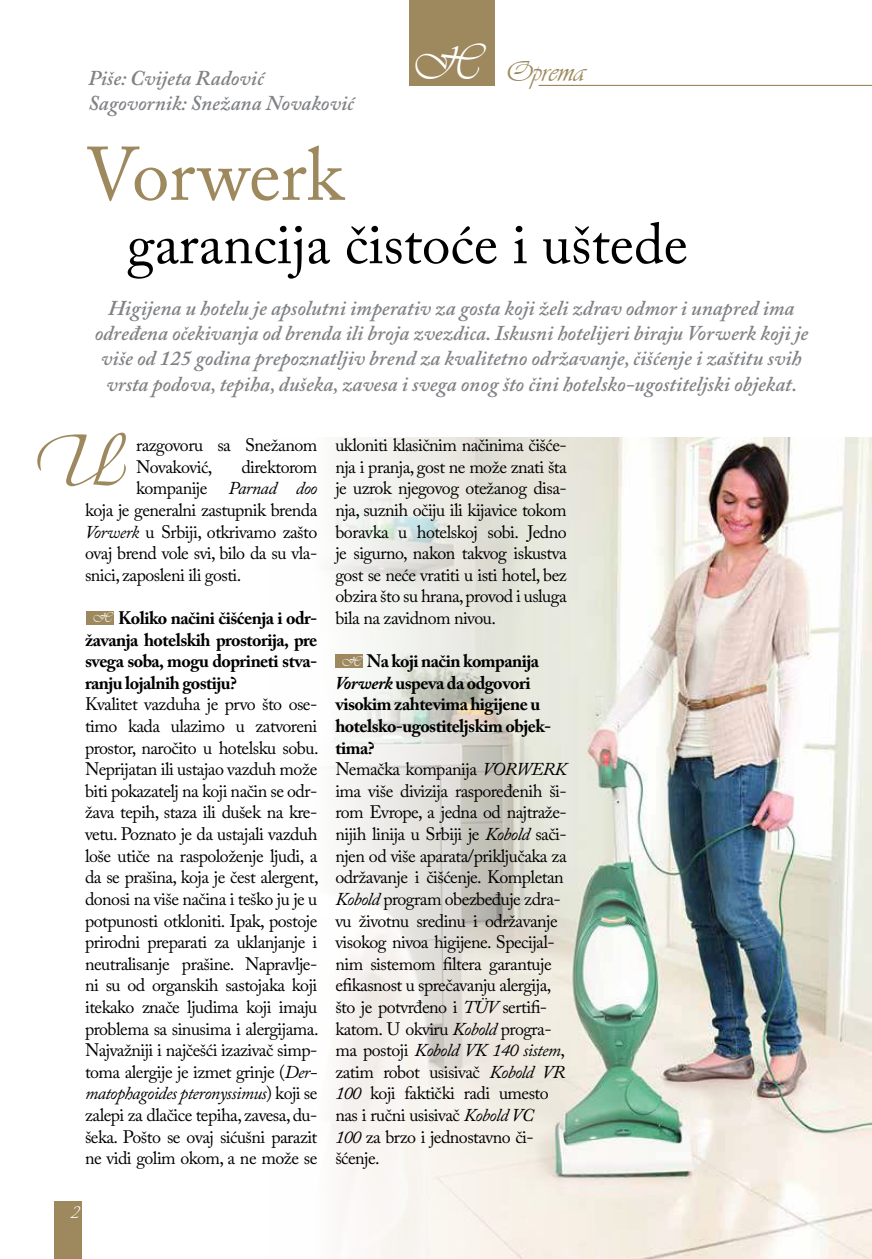
<style>
.page{position:relative;width:872px;height:1259px;background:#fff}
.page>*{position:absolute;margin:0;border:0;box-sizing:border-box;transform-origin:0 0}
.t1{font:78px "Vivaldii";color:#9d895d}
.t2{font:75px "Adobe Caslon Pro";letter-spacing:-.005em;color:#9d895d}
.t3{font:57px "Adobe Caslon Pro";color:#000}
.t4{font:47.55px "Vivaldii";color:#fff}
.t5{font:29.85px "Vivaldii";color:#9d895d}
.t6{font:italic 600 21px/25.2px "Adobe Caslon Pro";color:#808285;text-align:center}
.t7{font:18px/21.6px "Adobe Caslon Pro";letter-spacing:-.03em;color:#000}
.t8{font:700 18px/21.6px "Adobe Caslon Pro";letter-spacing:-.03em;color:#000;text-align:justify}
.t9{font:18px "Vivaldii";color:#fff}
.t10{font:13.35px "Vivaldii";color:#fff}
.s1{font-weight:700}
.s2{font-weight:700;font-style:italic}
.s3{font-style:italic}
</style>
<div class="page">
<div style="left:54px;top:1201px;width:28px;height:58px;background:#9d895d"></div>
<img style="left:330px;top:438px;width:542px;height:821px">
<div style="left:409px;top:0;width:85px;height:85px;background:#9d895d"></div>
<hr style="left:539px;top:85px;width:333px;height:1px;background:#9d895d">
<div style="left:87px;top:611px;width:27px;height:13px;background:#9d895d"></div>
<div style="left:335px;top:654px;width:27px;height:13px;background:#9d895d"></div>
<p class="t6" style="left:88px;top:65px;width:267px;text-align:left">Piše: Cvijeta Radović<br>Sagovornik: Snežana Novaković</p>
<h3 class="t4" style="left:411px;top:36px;width:69px">H</h3>
<h3 class="t5" style="left:505px;top:54px;width:81px">Oprema</h3>
<h2 class="t2" style="left:85px;top:130px;width:259px">Vorwerk</h2>
<h3 class="t3" style="left:127px;top:210px;width:562px">garancija čistoće i uštede</h3>
<p class="t6" style="left:95px;top:295px;width:715px">Higijena u hotelu je apsolutni imperativ za gosta koji želi zdrav odmor i unapred ima određena očekivanja od brenda ili broja zvezdica. Iskusni hotelijeri biraju Vorwerk koji je više od 125 godina prepoznatljiv brend za kvalitetno održavanje, čišćenje i zaštitu svih vrsta podova, tepiha, dušeka, zavesa i svega onog što čini hotelsko-ugostiteljski objekat.</p>
<h1 class="t1" style="left:30px;top:416px;width:98px">U</h1>
<p class="t7" style="left:136px;top:434px;width:183px">razgovoru sa Snežanom<br>Novaković,</p>
<p class="t7" style="left:335px;top:434px;width:233px;text-align:justify">ukloniti klasičnim načinima čišće&shy;nja i pranja, gost ne može znati šta je uzrok njegovog otežanog disa&shy;nja, suznih očiju ili kijavice tokom boravka u hotelskoj sobi. Jedno je sigurno, nakon takvog iskustva gost se neće vratiti u isti hotel, bez obzira što su hrana, provod i usluga bila na zavidnom nivou.</p>
<p class="t7" style="left:335px;top:650px;width:233px;text-indent:31px"><span class="s1">Na koji način kompanija<br></span><span class="s2">Vorwerk</span> <span class="s1">uspeva da odgovori visokim zahtevima higijene u hotelsko-ugostiteljskim objek&shy;tima?<br></span>Nemačka kompanija <span class="s3">VORWERK </span>ima više divizija raspoređenih ši&shy;rom Evrope, a jedna od najtraže&shy;nijih linija u Srbiji je <span class="s3">Kobold</span> sači&shy;njen od više aparata/priključaka za održavanje i čišćenje. Kompletan<br><span class="s3">Kobold</span> program obezbeđuje zdra&shy;vu životnu sredinu i održavanje visokog nivoa higijene. Specijal&shy;nim sistemom filtera garantuje efikasnost u sprečavanju alergija, što je potvrđeno i <span class="s3">TÜV</span> sertifi&shy;katom. U okviru <span class="s3">Kobold</span> progra&shy;ma postoji <span class="s3">Kobold VK 140 sistem</span>, zatim robot usisivač <span class="s3">Kobold VR<br>100</span> koji faktički radi umesto nas i ručni usisivač <span class="s3">Kobold VC<br>100</span> za brzo i jednostavno či&shy;šćenje.</p>
<p class="t7" style="left:241px;top:456px;width:77px">direktorom</p>
<p class="t7" style="left:136px;top:477px;width:183px">kompanije <span class="s3">Parnad doo</span></p>
<p class="t7" style="left:85px;top:499px;width:234px">koja je generalni zastupnik brenda</p>
<p class="t7" style="left:85px;top:520px;width:234px"><span class="s3">Vorwerk</span> u Srbiji, otkrivamo zašto</p>
<p class="t7" style="left:85px;top:542px;width:234px">ovaj brend vole svi, bilo da su vla-</p>
<p class="t7" style="left:85px;top:564px;width:158px">snici, zaposleni ili gosti.</p>
<p class="t8" style="left:85px;top:607px;width:234px;text-indent:33px">Koliko načini čišćenja i odr&shy;žavanja hotelskih prostorija, pre svega soba, mogu doprineti stva&shy;ranju lojalnih gostiju?</p>
<p class="t7" style="left:85px;top:693px;width:235px;text-align:justify">Kvalitet vazduha je prvo što ose&shy;timo kada ulazimo u zatvoreni prostor, naročito u hotelsku sobu.<br>Neprijatan ili ustajao vazduh može biti pokazatelj na koji način se odr&shy;žava tepih, staza ili dušek na kre&shy;vetu. Poznato je da ustajali vazduh loše utiče na raspoloženje ljudi, a da se prašina, koja je čest alergent, donosi na više načina i teško ju je u potpunosti otkloniti. Ipak, postoje prirodni preparati za uklanjanje i neutralisanje prašine. Napravlje&shy;ni su od organskih sastojaka koji itekako znače ljudima koji imaju problema sa sinusima i alergijama.<br>Najvažniji i najčešći izazivač simp&shy;toma alergije je izmet grinje (<span class="s3">Der&shy;matophagoides pteronyssimus</span>) koji se zalepi za dlačice tepiha, zavesa, du&shy;šeka. Pošto se ovaj sićušni parazit ne vidi golim okom, a ne može se</p>
<p class="t10" style="left:92px;top:610px;width:21px">H</p>
<p class="t10" style="left:341px;top:653px;width:21px">H</p>
<p class="t9" style="left:72px;top:1201px;width:9px">2</p>
</div>
